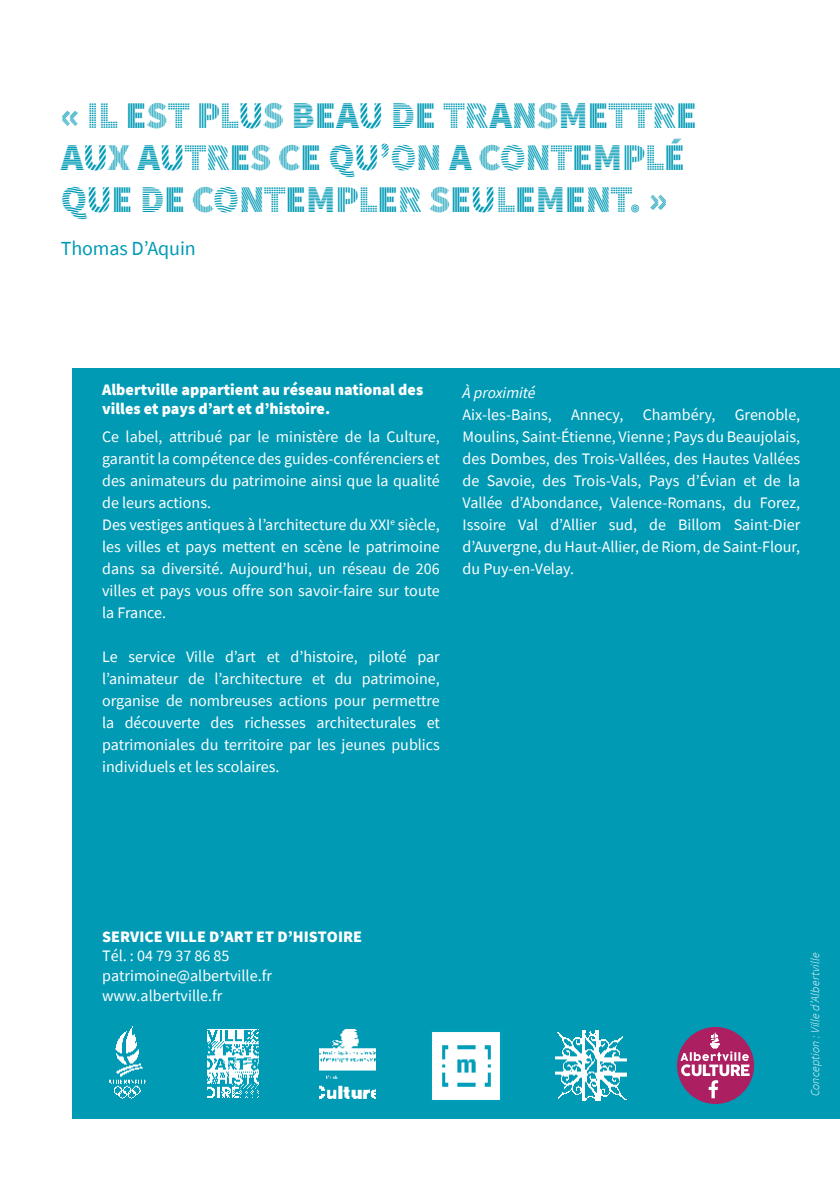
<style>
.page{position:relative;width:840px;height:1191px;background:#fff}
.page>*{position:absolute;margin:0;border:0;box-sizing:border-box;transform-origin:0 0}
.t1{font:900 38px/42px "Source Sans Pro DISPLAYV2";letter-spacing:-.01em;color:#009ab5}
.t2{font:20px "Source Sans Pro";letter-spacing:-.005em;color:#009ab5}
.t3{font:16px/22px "Source Sans Pro";color:#fff}
.t4{font:900 16px/19.2px "Source Sans Pro";color:#fff}
.t5{font:italic 16px "Source Sans Pro";color:#fff}
.t6{font:italic 300 12px "Source Sans Pro";letter-spacing:.01em;color:#fff}
</style>
<div class="page">
<div style="left:72px;top:369px;width:767px;height:750px;background:#009ab5"></div>
<img style="left:207px;top:1029px;width:52px;height:68px">
<img style="left:555px;top:1031px;width:71px;height:69px">
<img style="left:432px;top:1032px;width:68px;height:68px">
<img style="left:320px;top:1029px;width:55px;height:70px">
<img style="left:109px;top:1026px;width:37px;height:73px">
<svg style="left:676px;top:1027px;width:77px;height:77px"></svg>
<svg style="left:680px;top:1031px;width:69px;height:67px;background:#ac5587"></svg>
<h1 class="t1" style="left:61px;top:95px;width:637px">« IL EST PLUS BEAU DE TRANSMETTRE<br>AUX AUTRES CE QU’ON A CONTEMPLÉ<br>QUE DE CONTEMPLER SEULEMENT. »</h1>
<p class="t2" style="left:61px;top:235px;width:137px">Thomas D’Aquin</p>
<p class="t4" style="left:102px;top:379px;width:322px">Albertville appartient au réseau national des villes et pays d’art et d’histoire.</p>
<p class="t3" style="left:102px;top:425px;width:339px">Ce label, attribué par le ministère de la Culture, garantit la compétence des guides-conférenciers et des animateurs du patrimoine ainsi que la qualité de leurs actions.<br>Des vestiges antiques à l’architecture du XXI<sup>e</sup> siècle, les villes et pays mettent en scène le patrimoine dans sa diversité. Aujourd’hui, un réseau de 206 villes et pays vous offre son savoir-faire sur toute la France.</p>
<p class="t3" style="left:102px;top:645px;width:339px;text-align:justify">Le service Ville d’art et d’histoire, piloté par l’animateur de l’architecture et du patrimoine, organise de nombreuses actions pour permettre la découverte des richesses architecturales et patrimoniales du territoire par les jeunes publics individuels et les scolaires.</p>
<p class="t5" style="left:462px;top:382px;width:75px">À proximité</p>
<p class="t3" style="left:462px;top:403px;width:339px;text-align:justify">Aix-les-Bains, Annecy, Chambéry, Grenoble, Moulins, Saint-Étienne, Vienne ; Pays du Beaujolais, des Dombes, des Trois-Vallées, des Hautes Vallées de Savoie, des Trois-Vals, Pays d’Évian et de la Vallée d’Abondance, Valence-Romans, du Forez, Issoire Val d’Allier sud, de Billom Saint-Dier d’Auvergne, du Haut-Allier, de Riom, de Saint-Flour, du Puy-en-Velay.</p>
<p class="t4" style="left:102px;top:927px;width:261px">SERVICE VILLE D’ART ET D’HISTOIRE</p>
<p class="t3" style="left:102px;top:946px;width:171px;line-height:20px">Tél. : 04 79 37 86 85 patrimoine@albertville.fr www.albertville.fr</p>
<p class="t6" style="left:807px;top:1096px;width:146px;rotate:-90deg">Conception : Ville d’Albertville</p>
</div>
